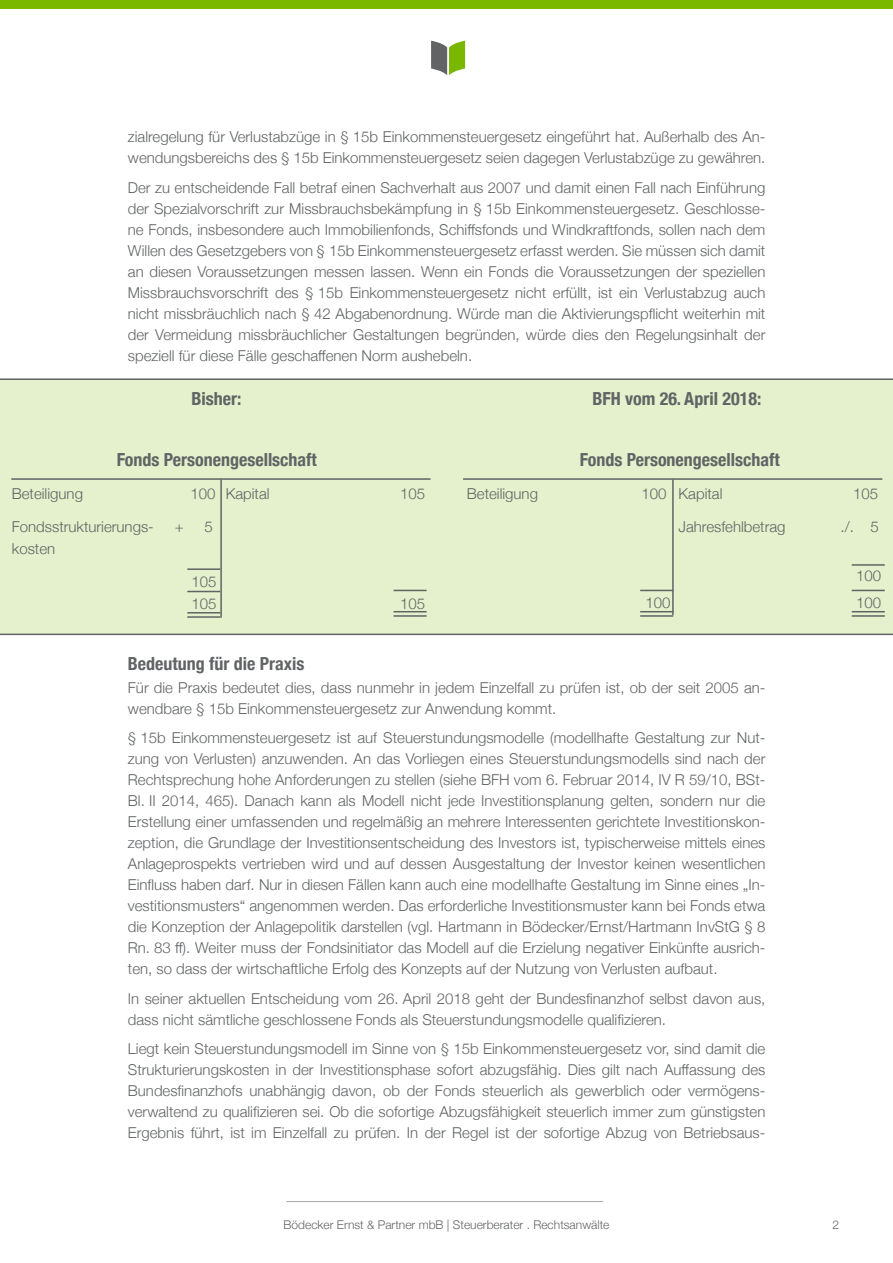
<style>
.page{position:relative;width:893px;height:1263px;background:#fff}
.page>*{position:absolute;margin:0;border:0;box-sizing:border-box;transform-origin:0 0}
.t1{font:700 condensed 18px "Helvetica Neue";color:#616365}
.t2{font:300 15px/21px "Helvetica Neue";color:#616365}
.t3{font:300 12px "Helvetica Neue";color:#616365}
</style>
<div class="page">
<div style="left:0;top:0;width:893px;height:9px;background:#7ab800"></div>
<hr style="left:286px;top:1201px;width:317px;height:1px;background:#a9a5a5">
<svg style="left:431px;top:41px;width:34px;height:34px"></svg>
<div style="left:0;top:378px;width:893px;height:257px;background:#e4f1cc"></div>
<hr style="left:11px;top:478px;width:210px;height:2px;background:#616365">
<hr style="left:221px;top:478px;width:210px;height:2px;background:#616365">
<hr style="left:463px;top:478px;width:210px;height:2px;background:#616365">
<hr style="left:672px;top:478px;width:210px;height:2px;background:#616365">
<hr style="left:220px;top:480px;width:2px;height:138px;background:#616365">
<hr style="left:672px;top:480px;width:2px;height:135px;background:#616365">
<hr style="left:187px;top:616px;width:33px;height:2px;background:#616365">
<hr style="left:187px;top:612px;width:33px;height:1px;background:#616365">
<hr style="left:187px;top:568px;width:33px;height:2px;background:#616365">
<hr style="left:187px;top:591px;width:33px;height:1px;background:#616365">
<hr style="left:394px;top:590px;width:33px;height:1px;background:#616365">
<hr style="left:394px;top:611px;width:33px;height:1px;background:#616365">
<hr style="left:852px;top:611px;width:33px;height:1px;background:#616365">
<hr style="left:852px;top:615px;width:33px;height:2px;background:#616365">
<hr style="left:394px;top:615px;width:33px;height:2px;background:#616365">
<hr style="left:640px;top:615px;width:33px;height:2px;background:#616365">
<hr style="left:640px;top:611px;width:33px;height:1px;background:#616365">
<hr style="left:640px;top:590px;width:33px;height:1px;background:#616365">
<hr style="left:852px;top:564px;width:33px;height:2px;background:#616365">
<hr style="left:852px;top:590px;width:33px;height:1px;background:#616365">
<p class="t2" style="left:128px;top:125px;width:639px">zialregelung für Verlustabzüge in § 15b Einkommensteuergesetz eingeführt hat. Außerhalb des An&shy;wendungsbereichs des § 15b Einkommensteuergesetz seien dagegen Verlustabzüge zu gewähren.</p>
<p class="t2" style="left:128px;top:176px;width:639px;text-align:justify">Der zu entscheidende Fall betraf einen Sachverhalt aus 2007 und damit einen Fall nach Einführung der Spezialvorschrift zur Missbrauchsbekämpfung in § 15b Einkommensteuergesetz. Geschlosse&shy;ne Fonds, insbesondere auch Immobilienfonds, Schiffsfonds und Windkraftfonds, sollen nach dem Willen des Gesetzgebers von § 15b Einkommensteuergesetz erfasst werden. Sie müssen sich damit an diesen Voraussetzungen messen lassen. Wenn ein Fonds die Voraussetzungen der speziellen Missbrauchsvorschrift des § 15b Einkommensteuergesetz nicht erfüllt, ist ein Verlustabzug auch nicht missbräuchlich nach § 42 Abgabenordnung. Würde man die Aktivierungspflicht weiterhin mit der Vermeidung missbräuchlicher Gestaltungen begründen, würde dies den Regelungsinhalt der speziell für diese Fälle geschaffenen Norm aushebeln.</p>
<p class="t1" style="left:192px;top:384px;width:51px">Bisher:</p>
<p class="t1" style="left:592px;top:384px;width:170px">BFH vom 26. April 2018:</p>
<p class="t1" style="left:117px;top:444px;width:202px">Fonds Personengesellschaft</p>
<p class="t1" style="left:580px;top:444px;width:202px">Fonds Personengesellschaft</p>
<p class="t2" style="left:12px;top:482px;width:73px">Beteiligung</p>
<p class="t2" style="left:191px;top:482px;width:27px">100</p>
<p class="t2" style="left:467px;top:482px;width:73px">Beteiligung</p>
<p class="t2" style="left:641px;top:482px;width:83px">100 Kapital</p>
<p class="t2" style="left:853px;top:482px;width:27px">105</p>
<p class="t2" style="left:679px;top:515px;width:108px">Jahresfehlbetrag</p>
<p class="t2" style="left:841px;top:515px;width:40px">./. 5</p>
<p class="t2" style="left:226px;top:482px;width:45px">Kapital</p>
<p class="t2" style="left:400px;top:482px;width:27px">105</p>
<p class="t2" style="left:12px;top:515px;width:142px">Fondsstrukturierungs-</p>
<p class="t2" style="left:175px;top:515px;width:10px">+</p>
<p class="t2" style="left:205px;top:515px;width:10px">5</p>
<p class="t2" style="left:12px;top:537px;width:45px">kosten</p>
<p class="t2" style="left:192px;top:569px;width:27px;line-height:22.4px">105<br>105</p>
<p class="t2" style="left:856px;top:564px;width:27px">100</p>
<p class="t2" style="left:400px;top:592px;width:27px">105</p>
<p class="t2" style="left:646px;top:591px;width:27px">100</p>
<p class="t2" style="left:856px;top:591px;width:27px">100</p>
<p class="t1" style="left:128px;top:648px;width:178px">Bedeutung für die Praxis</p>
<p class="t2" style="left:128px;top:676px;width:639px">Für die Praxis bedeutet dies, dass nunmehr in jedem Einzelfall zu prüfen ist, ob der seit 2005 an&shy;wendbare § 15b Einkommensteuergesetz zur Anwendung kommt.</p>
<p class="t2" style="left:128px;top:726px;width:639px;text-align:justify">§ 15b Einkommensteuergesetz ist auf Steuerstundungsmodelle (modellhafte Gestaltung zur Nut&shy;zung von Verlusten) anzuwenden. An das Vorliegen eines Steuerstundungsmodells sind nach der Rechtsprechung hohe Anforderungen zu stellen (siehe BFH vom 6. Februar 2014, IV R 59/10, BSt-Bl. II 2014, 465). Danach kann als Modell nicht jede Investitionsplanung gelten, sondern nur die Erstellung einer umfassenden und regelmäßig an mehrere Interessenten gerichtete Investitionskon&shy;zeption, die Grundlage der Investitionsentscheidung des Investors ist, typischerweise mittels eines Anlageprospekts vertrieben wird und auf dessen Ausgestaltung der Investor keinen wesentlichen Einfluss haben darf. Nur in diesen Fällen kann auch eine modellhafte Gestaltung im Sinne eines „In&shy;vestitionsmusters“ angenommen werden. Das erforderliche Investitionsmuster kann bei Fonds etwa die Konzeption der Anlagepolitik darstellen (vgl. Hartmann in Bödecker/Ernst/Hartmann InvStG § 8<br>Rn. 83 ff). Weiter muss der Fondsinitiator das Modell auf die Erzielung negativer Einkünfte ausrich&shy;ten, so dass der wirtschaftliche Erfolg des Konzepts auf der Nutzung von Verlusten aufbaut.</p>
<p class="t2" style="left:128px;top:987px;width:639px">In seiner aktuellen Entscheidung vom 26. April 2018 geht der Bundesfinanzhof selbst davon aus, dass nicht sämtliche geschlossene Fonds als Steuerstundungsmodelle qualifizieren.</p>
<p class="t2" style="left:128px;top:1037px;width:639px;text-align:justify">Liegt kein Steuerstundungsmodell im Sinne von § 15b Einkommensteuergesetz vor, sind damit die Strukturierungskosten in der Investitionsphase sofort abzugsfähig. Dies gilt nach Auffassung des Bundesfinanzhofs unabhängig davon, ob der Fonds steuerlich als gewerblich oder vermögens&shy;verwaltend zu qualifizieren sei. Ob die sofortige Abzugsfähigkeit steuerlich immer zum günstigsten Ergebnis führt, ist im Einzelfall zu prüfen. In der Regel ist der sofortige Abzug von Betriebsaus-</p>
<p class="t3" style="left:284px;top:1215px;width:327px">Bödecker Ernst &amp; Partner mbB | Steuerberater . Rechtsanwälte</p>
<p class="t3" style="left:832px;top:1215px;width:8px">2</p>
</div>
